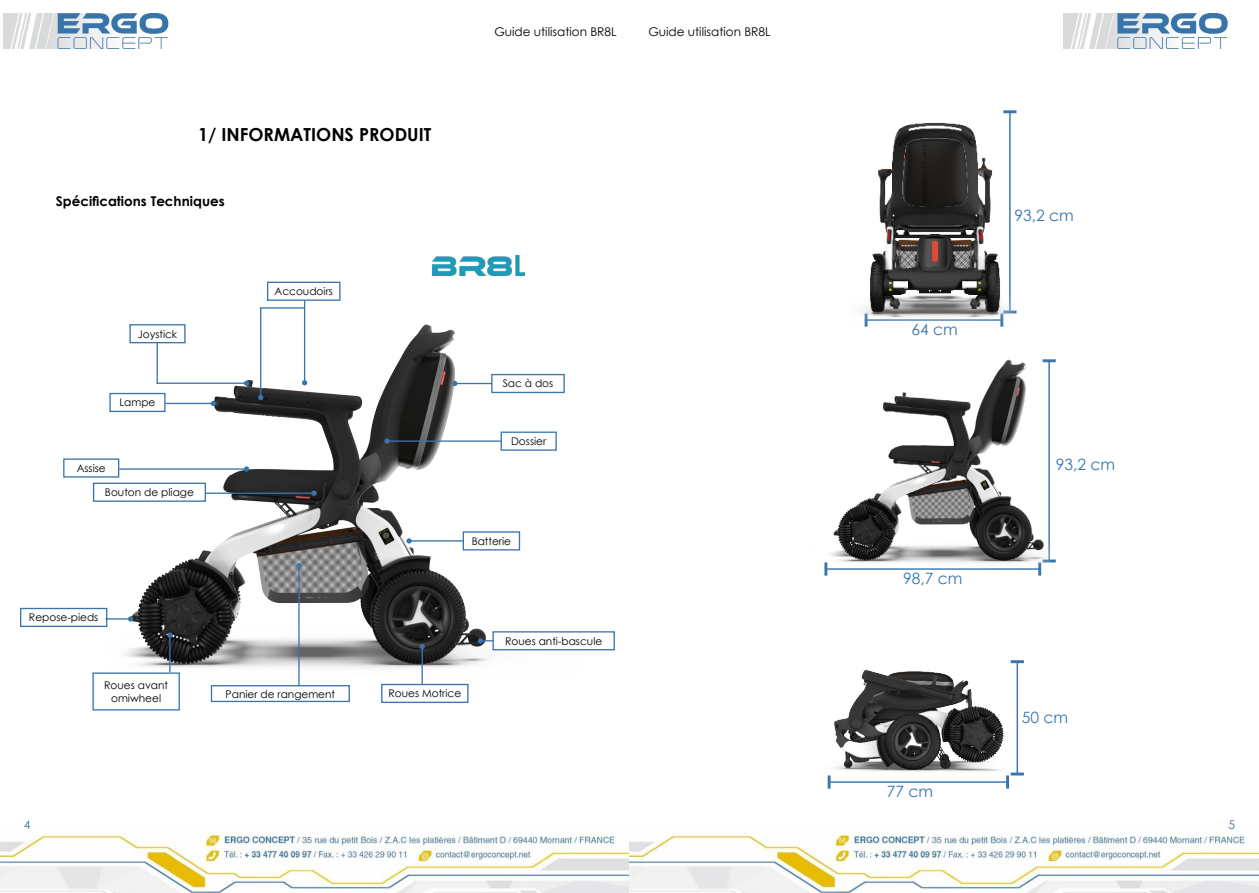
<style>
.page{position:relative;width:1259px;height:893px;background:#fff}
.page>*{position:absolute;margin:0;border:0;box-sizing:border-box;transform-origin:0 0}
.t1{font:700 18px "Century Gothic";color:#000}
.t2{font:15.6px "Century Gothic";color:#3975aa}
.t3{font:700 13.5px "Century Gothic";color:#000}
.t4{font:12px "Century Gothic";color:#000}
.t5{font:12px "Century Gothic";color:#43729d}
.t6{font:10.5px/12.6px "Century Gothic";color:#000;text-align:center}
</style>
<div class="page">
<img style="left:3px;top:14px;width:165px;height:34px">
<img style="left:1063px;top:14px;width:165px;height:34px">
<img style="left:0;top:832px;width:1259px;height:61px">
<img style="left:20px;top:281px;width:562px;height:387px">
<div style="left:463px;top:531px;width:57px;height:19px;border:1px solid #3975aa"></div>
<hr style="left:409px;top:540px;width:54px;height:2px;background:#3975aa">
<svg style="left:406px;top:538px;width:6px;height:6px"></svg>
<div style="left:500px;top:432px;width:57px;height:19px;border:1px solid #3975aa"></div>
<hr style="left:387px;top:440px;width:114px;height:2px;background:#3975aa">
<svg style="left:384px;top:438px;width:6px;height:6px"></svg>
<div style="left:491px;top:374px;width:74px;height:19px;border:1px solid #3975aa"></div>
<hr style="left:455px;top:383px;width:36px;height:1px;background:#3975aa">
<svg style="left:452px;top:381px;width:5px;height:5px"></svg>
<hr style="left:304px;top:301px;width:1px;height:82px;background:#3975aa">
<svg style="left:302px;top:380px;width:5px;height:5px"></svg>
<div style="left:267px;top:282px;width:73px;height:19px;border:1px solid #3975aa"></div>
<hr style="left:260px;top:308px;width:1px;height:89px;background:#3975aa">
<svg style="left:258px;top:395px;width:5px;height:5px"></svg>
<hr style="left:261px;top:307px;width:43px;height:2px;background:#3975aa">
<div style="left:211px;top:685px;width:139px;height:17px;border:1px solid #3975aa"></div>
<hr style="left:298px;top:566px;width:2px;height:119px;background:#3975aa">
<svg style="left:296px;top:563px;width:6px;height:5px"></svg>
<div style="left:492px;top:631px;width:123px;height:19px;border:1px solid #3975aa"></div>
<svg style="left:478px;top:638px;width:15px;height:5px"></svg>
<div style="left:381px;top:684px;width:87px;height:19px;border:1px solid #3975aa"></div>
<hr style="left:421px;top:647px;width:2px;height:36px;background:#3975aa">
<svg style="left:419px;top:644px;width:6px;height:5px"></svg>
<div style="left:92px;top:672px;width:88px;height:38px;border:1px solid #3975aa"></div>
<hr style="left:169px;top:635px;width:2px;height:37px;background:#3975aa">
<svg style="left:167px;top:633px;width:6px;height:5px"></svg>
<div style="left:20px;top:608px;width:87px;height:19px;border:1px solid #3975aa"></div>
<hr style="left:106px;top:618px;width:25px;height:2px;background:#3975aa">
<svg style="left:128px;top:616px;width:5px;height:6px"></svg>
<div style="left:93px;top:483px;width:113px;height:19px;border:1px solid #3975aa"></div>
<hr style="left:207px;top:493px;width:107px;height:1px;background:#3975aa">
<svg style="left:311px;top:491px;width:6px;height:5px"></svg>
<div style="left:63px;top:458px;width:56px;height:20px;border:1px solid #3975aa"></div>
<hr style="left:120px;top:468px;width:126px;height:2px;background:#3975aa">
<svg style="left:244px;top:466px;width:5px;height:6px"></svg>
<div style="left:109px;top:393px;width:56px;height:19px;border:1px solid #3975aa"></div>
<hr style="left:166px;top:403px;width:47px;height:1px;background:#3975aa">
<svg style="left:211px;top:401px;width:5px;height:5px"></svg>
<div style="left:129px;top:324px;width:57px;height:19px;border:1px solid #3975aa"></div>
<hr style="left:157px;top:383px;width:89px;height:1px;background:#3975aa">
<svg style="left:244px;top:381px;width:5px;height:5px"></svg>
<hr style="left:157px;top:343px;width:1px;height:40px;background:#3975aa">
<img style="left:830px;top:663px;width:194px;height:126px">
<hr style="left:1016px;top:662px;width:2px;height:112px;background:#3975aa">
<hr style="left:1010px;top:660px;width:14px;height:3px;background:#3975aa">
<hr style="left:1010px;top:772px;width:14px;height:3px;background:#3975aa">
<hr style="left:829px;top:781px;width:178px;height:2px;background:#3975aa">
<hr style="left:1006px;top:775px;width:3px;height:14px;background:#3975aa">
<hr style="left:827px;top:775px;width:3px;height:14px;background:#3975aa">
<div style="left:887px;top:786px;width:71px;height:13px;background:#fff"></div>
<div style="left:1022px;top:711px;width:77px;height:14px;background:#fff"></div>
<img style="left:432px;top:255px;width:93px;height:21px">
<hr style="left:1048px;top:361px;width:2px;height:200px;background:#3975aa">
<svg style="left:1049px;top:359px;width:6px;height:3px"></svg>
<svg style="left:1049px;top:559px;width:6px;height:3px"></svg>
<hr style="left:826px;top:568px;width:213px;height:2px;background:#3975aa">
<hr style="left:1038px;top:562px;width:3px;height:14px;background:#3975aa">
<hr style="left:824px;top:562px;width:3px;height:14px;background:#3975aa">
<img style="left:824px;top:359px;width:225px;height:210px">
<img style="left:862px;top:110px;width:152px;height:217px">
<p class="t4" style="left:494px;top:23px;width:124px">Guide utilisation BR8L</p>
<p class="t4" style="left:648px;top:23px;width:124px">Guide utilisation BR8L</p>
<h1 class="t1" style="left:198px;top:121px;width:235px">1/ INFORMATIONS PRODUIT</h1>
<p class="t3" style="left:56px;top:191px;width:170px">Spécifications Techniques</p>
<p class="t6" style="left:138px;top:327px;width:41px">Joystick</p>
<p class="t6" style="left:119px;top:396px;width:38px">Lampe</p>
<p class="t6" style="left:77px;top:462px;width:31px">Assise</p>
<p class="t6" style="left:105px;top:486px;width:90px">Bouton de pliage</p>
<p class="t6" style="left:274px;top:285px;width:60px">Accoudoirs</p>
<p class="t6" style="left:29px;top:611px;width:71px">Repose-pieds</p>
<p class="t6" style="left:104px;top:679px;width:65px">Roues avant omiwheel</p>
<p class="t6" style="left:225px;top:687px;width:111px">Panier de rangement</p>
<p class="t6" style="left:503px;top:377px;width:52px">Sac à dos</p>
<p class="t6" style="left:511px;top:435px;width:37px">Dossier</p>
<p class="t6" style="left:472px;top:535px;width:41px">Batterie</p>
<p class="t6" style="left:388px;top:687px;width:74px">Roues Motrice</p>
<p class="t6" style="left:505px;top:634px;width:99px">Roues anti-bascule</p>
<h2 class="t2" style="left:911px;top:319px;width:48px">64 cm</h2>
<h2 class="t2" style="left:903px;top:568px;width:61px">98,7 cm</h2>
<h2 class="t2" style="left:887px;top:781px;width:48px">77 cm</h2>
<h2 class="t2" style="left:1014px;top:204px;width:61px">93,2 cm</h2>
<h2 class="t2" style="left:1055px;top:453px;width:61px">93,2 cm</h2>
<h2 class="t2" style="left:1022px;top:706px;width:48px">50 cm</h2>
<p class="t5" style="left:24px;top:816px;width:8px">4</p>
<p class="t5" style="left:1228px;top:816px;width:8px">5</p>
</div>
